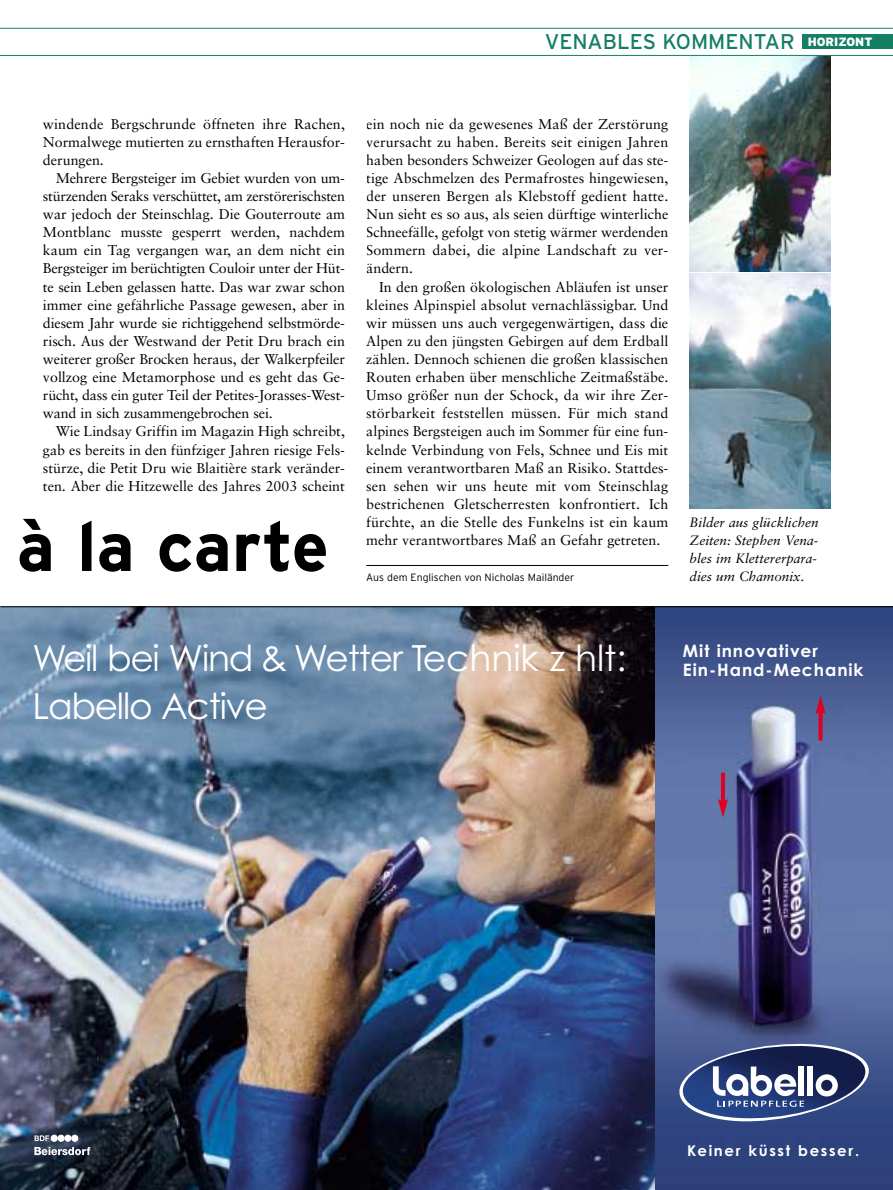
<style>
.page{position:relative;width:893px;height:1190px;background:#fff}
.page>*{position:absolute;margin:0;border:0;box-sizing:border-box;transform-origin:0 0}
.t1{font:700 69px "Interstate";color:#000}
.t2{font:36px "Century Gothic";letter-spacing:-.035em;color:#fff}
.t3{font:21.3px "Interstate";color:#147f65}
.t4{font:700 17.1px "Century Gothic";letter-spacing:.055em;color:#fff}
.t5{font:700 14.85px "Century Gothic";letter-spacing:.11em;color:#fff}
.t6{font:14.25px/18.1px "Sabon";color:#000;text-align:justify}
.t7{font:italic 13.5px/18.1px "Sabon";color:#000;text-align:justify}
.t8{font:900 12px "Interstate";color:#fff}
.t9{font:300 10.5px "Interstate";color:#000}
</style>
<div class="page">
<img style="left:0;top:607px;width:892px;height:582px">
<hr style="left:366px;top:565px;width:302px;height:1px;background:#000">
<hr style="left:0;top:606px;width:892px;height:1px;background:#000">
<hr style="left:0;top:28px;width:892px;height:1px;background:#147f65">
<img style="left:689px;top:56px;width:141px;height:216px">
<svg style="left:689px;top:273px;width:141px;height:236px;background:#869eab"></svg>
<div style="left:802px;top:34px;width:90px;height:15px;background:#147f65"></div>
<hr style="left:0;top:55px;width:892px;height:1px;background:#147f65">
<h3 class="t3" style="left:544px;top:34px;width:252px">VENABLES KOMMENTAR</h3>
<p class="t8" style="left:807px;top:37px;width:66px">HORIZONT</p>
<p class="t6" style="left:43px;top:116px;width:303px">windende Bergschrunde öffneten ihre Rachen, Normalwege mutierten zu ernsthaften Herausfor&shy;derungen.</p>
<p class="t6" style="left:43px;top:170px;width:303px;text-indent:13px">Mehrere Bergsteiger im Gebiet wurden von um&shy;stürzenden Seraks verschüttet, am zerstörerischsten war jedoch der Steinschlag. Die Gouterroute am Montblanc musste gesperrt werden, nachdem kaum ein Tag vergangen war, an dem nicht ein Bergsteiger im berüchtigten Couloir unter der Hüt&shy;te sein Leben gelassen hatte. Das war zwar schon immer eine gefährliche Passage gewesen, aber in diesem Jahr wurde sie richtiggehend selbstmörde&shy;risch. Aus der Westwand der Petit Dru brach ein weiterer großer Brocken heraus, der Walkerpfeiler vollzog eine Metamorphose und es geht das Ge&shy;rücht, dass ein guter Teil der Petites-Jorasses-West&shy;wand in sich zusammengebrochen sei.</p>
<p class="t6" style="left:43px;top:423px;width:303px;text-indent:13px">Wie Lindsay Griffin im Magazin High schreibt, gab es bereits in den fünfziger Jahren riesige Fels&shy;stürze, die Petit Dru wie Blaitière stark veränder&shy;ten. Aber die Hitzewelle des Jahres 2003 scheint</p>
<h1 class="t1" style="left:17px;top:521px;width:314px">à la carte</h1>
<p class="t6" style="left:366px;top:116px;width:303px">ein noch nie da gewesenes Maß der Zerstörung verursacht zu haben. Bereits seit einigen Jahren haben besonders Schweizer Geologen auf das ste&shy;tige Abschmelzen des Permafrostes hingewiesen, der unseren Bergen als Klebstoff gedient hatte.<br>Nun sieht es so aus, als seien dürftige winterliche Schneefälle, gefolgt von stetig wärmer werdenden Sommern dabei, die alpine Landschaft zu ver&shy;ändern.</p>
<p class="t6" style="left:366px;top:279px;width:303px;text-indent:13px">In den großen ökologischen Abläufen ist unser kleines Alpinspiel absolut vernachlässigbar. Und wir müssen uns auch vergegenwärtigen, dass die Alpen zu den jüngsten Gebirgen auf dem Erdball zählen. Dennoch schienen die großen klassischen Routen erhaben über menschliche Zeitmaßstäbe.<br>Umso größer nun der Schock, da wir ihre Zer&shy;störbarkeit feststellen müssen. Für mich stand alpines Bergsteigen auch im Sommer für eine fun&shy;kelnde Verbindung von Fels, Schnee und Eis mit einem verantwortbaren Maß an Risiko. Stattdes&shy;sen sehen wir uns heute mit vom Steinschlag bestrichenen Gletscherresten konfrontiert. Ich fürchte, an die Stelle des Funkelns ist ein kaum mehr verantwortbares Maß an Gefahr getreten.</p>
<p class="t9" style="left:366px;top:574px;width:210px">Aus dem Englischen von Nicholas Mailänder</p>
<p class="t7" style="left:689px;top:514px;width:131px">Bilder aus glücklichen Zeiten: Stephen Vena&shy;bles im Klettererpara&shy;dies um Chamonix.</p>
<h2 class="t2" style="left:33px;top:637px;width:595px">Weil bei Wind &amp; Wetter Technik z hlt:</h2>
<h2 class="t2" style="left:33px;top:685px;width:237px">Labello Active</h2>
<p class="t4" style="left:683px;top:641px;width:136px">Mit innovativer</p>
<p class="t4" style="left:683px;top:660px;width:182px">Ein-Hand-Mechanik</p>
<p class="t5" style="left:687px;top:1141px;width:174px">Keiner küsst besser.</p>
</div>
